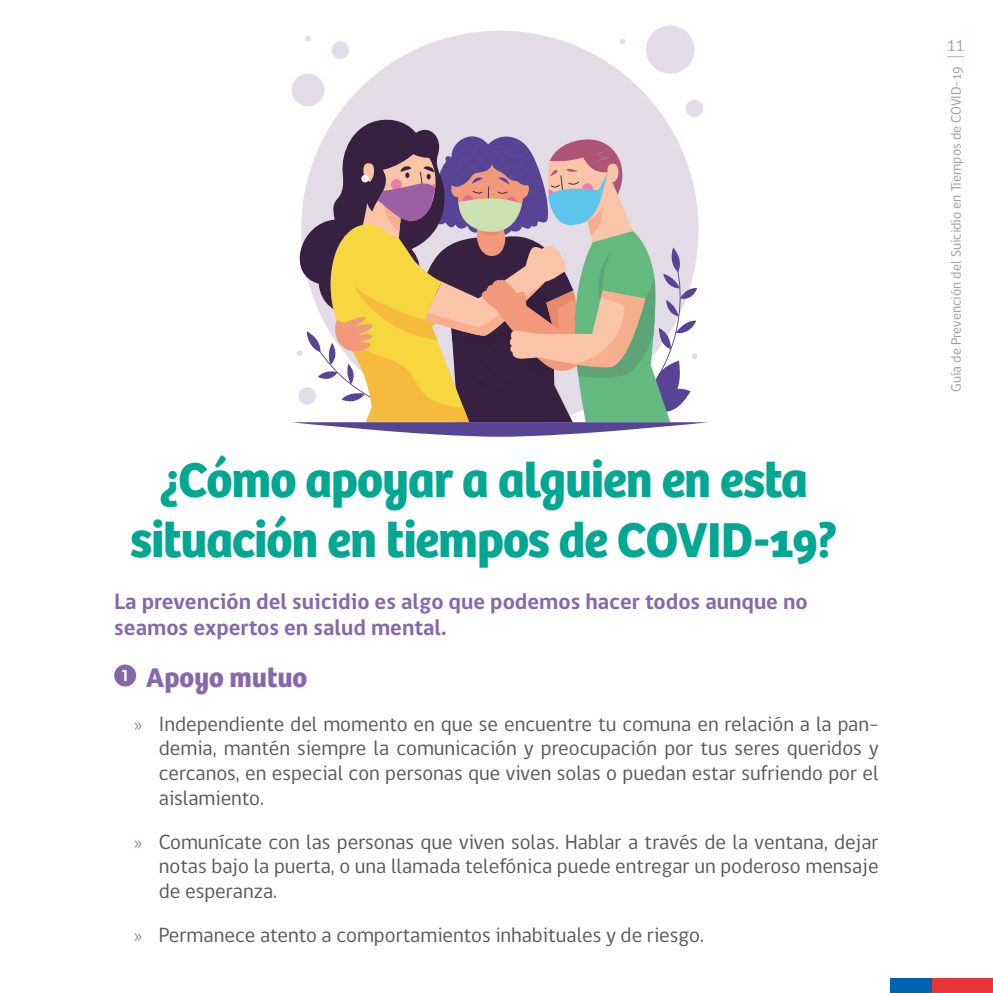
<style>
.page{position:relative;width:993px;height:993px;background:#fff}
.page>*{position:absolute;margin:0;border:0;box-sizing:border-box;transform-origin:0 0}
.t1{font:700 50.75px/59.5px "Bree";letter-spacing:-.02em;color:#00a792;text-align:center}
.t2{font:700 28px "Bree";color:#8769ab}
.t3{font:700 22.75px/26.2px "gob CL";color:#8769ab}
.t4{font:21px/24.5px "gob CL";color:#575756;text-align:justify}
.t5{font:15.75px "gob CL";color:#859fba}
.t6{font:14px "gob CL";color:#9d9d9c}
.s1{font-family:"Myriad Pro";font-size:19.25px;color:#8c8aa9}
</style>
<div class="page">
<svg style="left:947px;top:56px;width:17px;height:1px"></svg>
<div style="left:889px;top:977px;width:43px;height:15px;background:#0063af"></div>
<div style="left:932px;top:977px;width:60px;height:15px;background:#e73439"></div>
<div style="left:114px;top:664px;width:22px;height:22px;background:#8769ab;border-radius:50%"></div>
<svg style="left:302px;top:31px;width:396px;height:85px;fill:#e3dce6"></svg>
<div style="left:291px;top:74px;width:33px;height:32px;background:#e3dce6;border-radius:50%"></div>
<div style="left:646px;top:25px;width:48px;height:49px;background:#e3dce6;border-radius:50%"></div>
<div style="left:331px;top:41px;width:18px;height:18px;background:#e3dce6;border-radius:50%"></div>
<div style="left:685px;top:100px;width:18px;height:17px;background:#e3dce6;border-radius:50%"></div>
<svg style="left:305px;top:36px;width:6px;height:5px"></svg>
<svg style="left:619px;top:38px;width:6px;height:6px"></svg>
<svg style="left:292px;top:116px;width:415px;height:320px;background:#b6a69b"></svg>
<h1 class="t1" style="left:130px;top:450px;width:708px">¿Cómo apoyar a alguien en esta situación en tiempos de COVID-19?</h1>
<p class="t3" style="left:114px;top:588px;width:694px">La prevención del suicidio es algo que podemos hacer todos aunque no seamos expertos en salud mental.</p>
<h2 class="t2" style="left:122px;top:660px;width:186px"><sup>1</sup> Apoyo mutuo</h2>
<p class="t4" style="left:159px;top:712px;width:721px;text-indent:-25px"><span class="s1">»</span> Independiente del momento en que se encuentre tu comuna en relación a la pan&shy;demia, mantén siempre la comunicación y preocupación por tus seres queridos y cercanos, en especial con personas que viven solas o puedan estar sufriendo por el aislamiento.</p>
<p class="t4" style="left:159px;top:829px;width:721px;text-indent:-25px"><span class="s1">»</span> Comunícate con las personas que viven solas. Hablar a través de la ventana, dejar notas bajo la puerta, o una llamada telefónica puede entregar un poderoso mensaje de esperanza.</p>
<p class="t4" style="left:134px;top:923px;width:571px"><span class="s1">»</span> Permanece atento a comportamientos inhabituales y de riesgo.</p>
<p class="t5" style="left:946px;top:35px;width:18px">11</p>
<p class="t6" style="left:946px;top:392px;width:327px;rotate:-90deg">Guía de Prevención del Suicidio en Tiempos de COVID-19</p>
</div>
